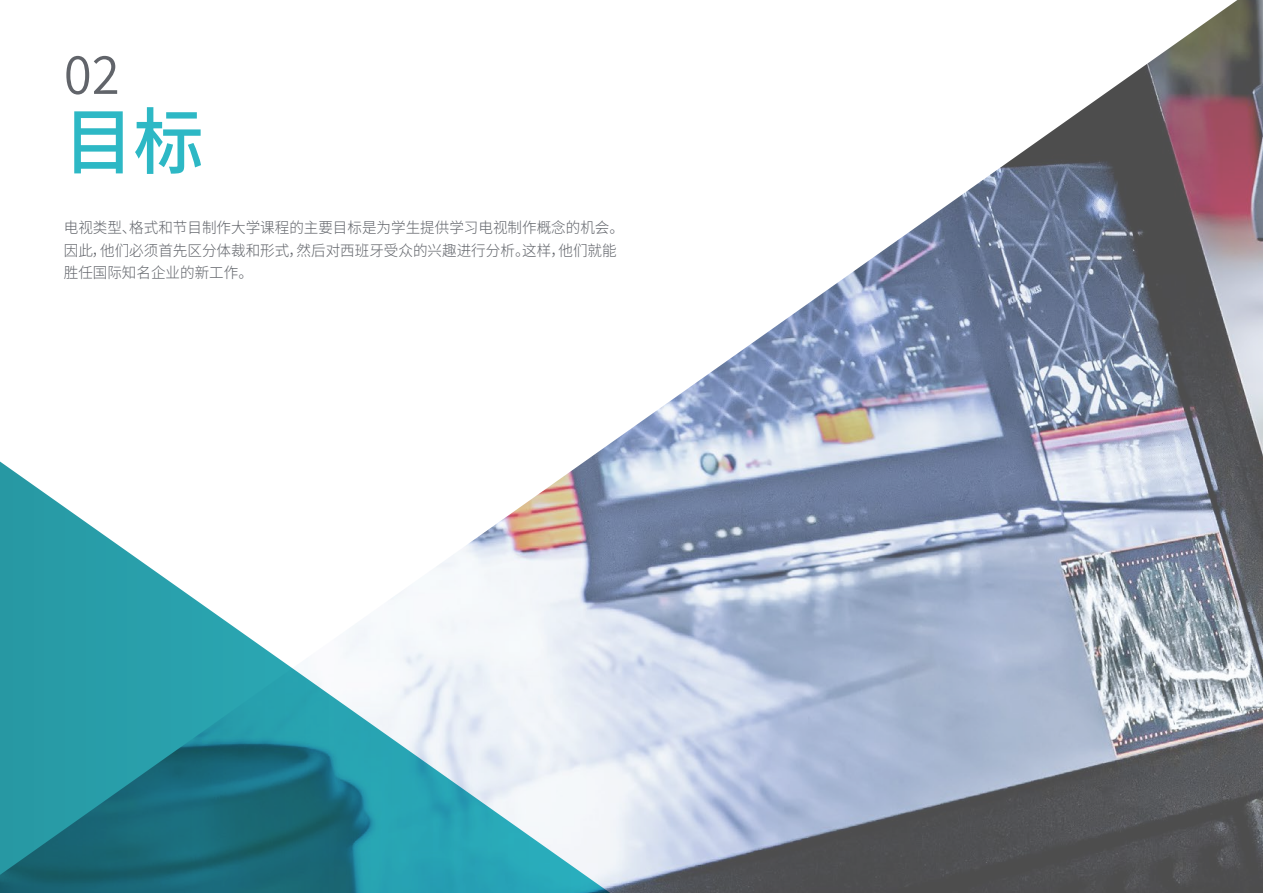
<style>
.page{position:relative;width:1263px;height:893px;background:#fff}
.page>*{position:absolute;margin:0;border:0;box-sizing:border-box;transform-origin:0 0}
.t1{font:500 72px "Source Han Sans CN";color:#2db8c5}
.t2{font:52.5px "Source Han Sans CN";color:#61646a}
.t3{font:300 15px/22.5px "Source Han Sans CN";color:#61646a}
</style>
<div class="page">
<img style="left:607px;top:0;width:656px;height:893px">
<svg style="left:0;top:446px;width:640px;height:447px"></svg>
<h2 class="t2" style="left:64px;top:45px;width:57px">02</h2>
<h1 class="t1" style="left:64px;top:101px;width:141px">目标</h1>
<p class="t3" style="left:64px;top:217px;width:562px">电视类型、格式和节目制作大学课程的主要目标是为学生提供学习电视制作概念的机会。因此，他们必须首先区分体裁和形式，然后对西班牙受众的兴趣进行分析。这样，他们就能胜任国际知名企业的新工作。</p>
</div>
